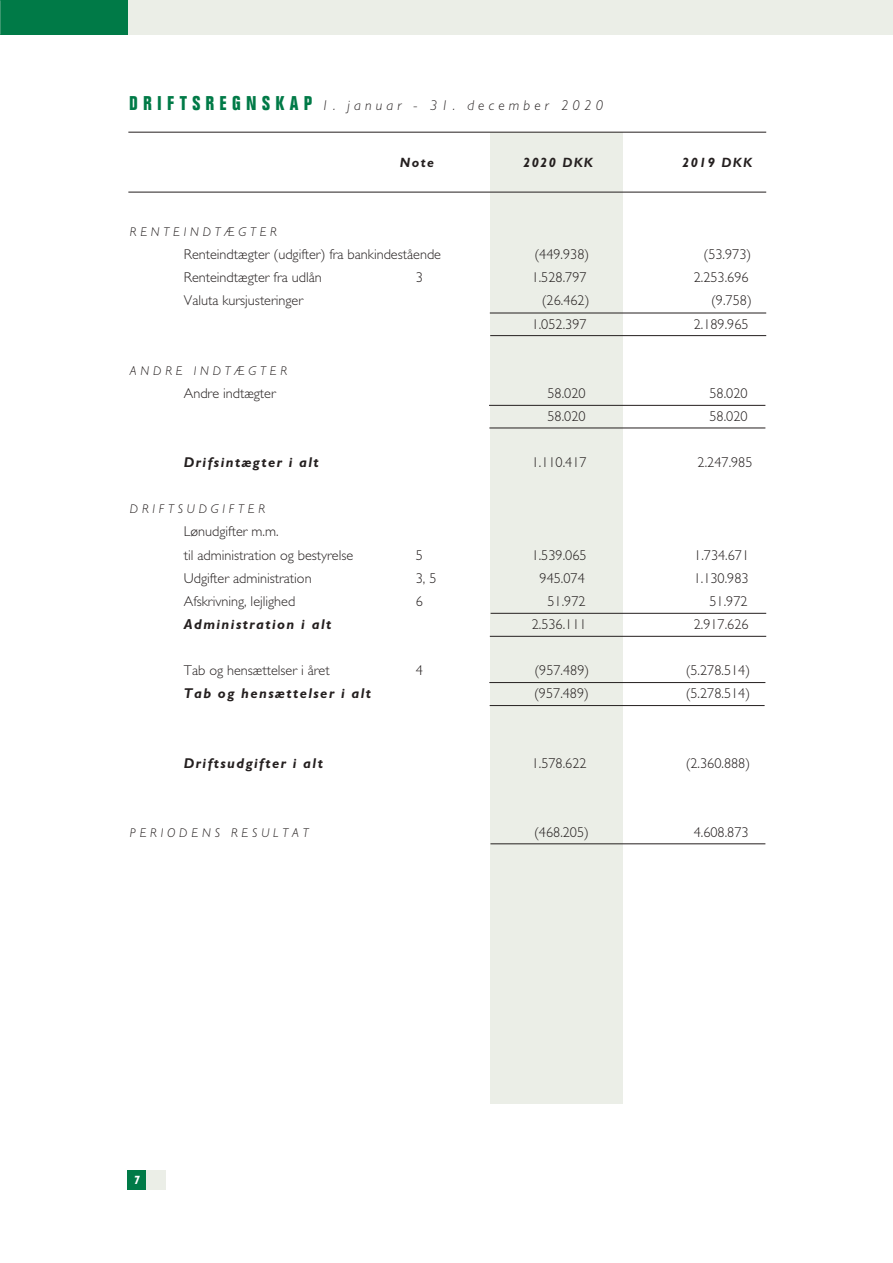
<style>
.page{position:relative;width:893px;height:1263px;background:#fff}
.page>*{position:absolute;margin:0;border:0;box-sizing:border-box;transform-origin:0 0}
.t1{font:300 14.25px/23.1px "Gill Sans IS";color:#241f1f}
.t2{font:italic 700 14.25px "Gill Sans IS";letter-spacing:.1em;color:#241f1f}
.t3{font:italic 300 14.25px "Gill Sans IS";letter-spacing:.29em;color:#241f1f}
.t4{font:italic 700 13.5px "Gill Sans IS";letter-spacing:.1em;color:#241f1f}
.t5{font:italic 300 12.75px "Gill Sans IS";letter-spacing:.3em;color:#241f1f}
.t6{font:italic 700 12px "Gill Sans IS";color:#fff}
.s1{font-family:"Folio IS";font-weight:700;font-style:normal;font-stretch:condensed;font-size:19.5px;color:#007a47}
</style>
<div class="page">
<div style="left:0;top:0;width:893px;height:34px;background:#ebeee7"></div>
<div style="left:0;top:0;width:128px;height:34px;background:#007a47"></div>
<div style="left:490px;top:132px;width:133px;height:972px;background:#ebeee7"></div>
<hr style="left:128px;top:132px;width:638px;height:1px;background:#241f1f">
<hr style="left:490px;top:313px;width:276px;height:1px;background:#241f1f">
<hr style="left:491px;top:613px;width:275px;height:1px;background:#241f1f">
<hr style="left:128px;top:192px;width:638px;height:1px;background:#241f1f">
<hr style="left:490px;top:843px;width:275px;height:1px;background:#241f1f">
<hr style="left:490px;top:335px;width:276px;height:1px;background:#241f1f">
<hr style="left:490px;top:636px;width:276px;height:1px;background:#241f1f">
<hr style="left:489px;top:405px;width:276px;height:1px;background:#241f1f">
<hr style="left:489px;top:428px;width:276px;height:1px;background:#241f1f">
<hr style="left:489px;top:682px;width:276px;height:1px;background:#241f1f">
<hr style="left:490px;top:705px;width:275px;height:1px;background:#241f1f">
<div style="left:128px;top:1170px;width:19px;height:19px;background:#007a47"></div>
<div style="left:147px;top:1170px;width:19px;height:19px;background:#ebeee7"></div>
<p class="t3" style="left:129px;top:97px;width:475px"><span class="s1">DRIFTSREGNSKAP</span> 1. januar - 31. december 2020</p>
<p class="t4" style="left:400px;top:154px;width:36px">Note</p>
<p class="t4" style="left:523px;top:154px;width:71px">2020 DKK</p>
<p class="t4" style="left:682px;top:154px;width:71px">2019 DKK</p>
<p class="t5" style="left:130px;top:225px;width:149px">RENTEINDTÆGTER</p>
<p class="t1" style="left:184px;top:243px;width:259px">Renteindtægter (udgifter) fra bankindestående</p>
<p class="t1" style="left:534px;top:243px;width:56px">(449.938)</p>
<p class="t1" style="left:704px;top:243px;width:49px">(53.973)</p>
<p class="t1" style="left:184px;top:266px;width:139px">Renteindtægter fra udlån</p>
<p class="t1" style="left:416px;top:266px;width:9px">3</p>
<p class="t1" style="left:532px;top:266px;width:56px">1.528.797</p>
<p class="t1" style="left:694px;top:266px;width:56px">2.253.696</p>
<p class="t1" style="left:184px;top:289px;width:121px">Valuta kursjusteringer</p>
<p class="t1" style="left:542px;top:289px;width:49px">(26.462)</p>
<p class="t1" style="left:711px;top:289px;width:42px">(9.758)</p>
<p class="t1" style="left:532px;top:312px;width:56px">1.052.397</p>
<p class="t1" style="left:694px;top:312px;width:56px">2.189.965</p>
<p class="t5" style="left:130px;top:363px;width:159px">ANDRE INDTÆGTER</p>
<p class="t1" style="left:184px;top:382px;width:93px">Andre indtægter</p>
<p class="t1" style="left:547px;top:382px;width:40px">58.020</p>
<p class="t1" style="left:709px;top:382px;width:40px">58.020</p>
<p class="t1" style="left:547px;top:405px;width:40px">58.020</p>
<p class="t1" style="left:709px;top:405px;width:40px">58.020</p>
<p class="t2" style="left:184px;top:454px;width:136px">Drifsintægter i alt</p>
<p class="t1" style="left:532px;top:451px;width:56px">1.110.417</p>
<p class="t1" style="left:698px;top:451px;width:56px">2.247.985</p>
<p class="t5" style="left:130px;top:502px;width:137px">DRIFTSUDGIFTER</p>
<p class="t1" style="left:184px;top:520px;width:171px">Lønudgifter m.m.<br>til administration og bestyrelse</p>
<p class="t1" style="left:416px;top:543px;width:9px">5</p>
<p class="t1" style="left:532px;top:543px;width:56px">1.539.065</p>
<p class="t1" style="left:694px;top:543px;width:56px">1.734.671</p>
<p class="t1" style="left:184px;top:566px;width:129px">Udgifter administration</p>
<p class="t1" style="left:416px;top:566px;width:22px">3, 5</p>
<p class="t1" style="left:540px;top:566px;width:47px">945.074</p>
<p class="t1" style="left:694px;top:566px;width:56px">1.130.983</p>
<p class="t1" style="left:184px;top:590px;width:113px">Afskrivning, lejlighed</p>
<p class="t1" style="left:416px;top:590px;width:9px">6</p>
<p class="t1" style="left:547px;top:590px;width:40px">51.972</p>
<p class="t1" style="left:709px;top:590px;width:40px">51.972</p>
<p class="t2" style="left:184px;top:616px;width:149px">Administration i alt</p>
<p class="t1" style="left:532px;top:613px;width:56px">2.536.111</p>
<p class="t1" style="left:694px;top:613px;width:56px">2.917.626</p>
<p class="t1" style="left:184px;top:659px;width:147px">Tab og hensættelser i året</p>
<p class="t1" style="left:416px;top:659px;width:9px">4</p>
<p class="t1" style="left:534px;top:659px;width:56px">(957.489)</p>
<p class="t1" style="left:686px;top:659px;width:66px">(5.278.514)</p>
<p class="t2" style="left:184px;top:685px;width:189px">Tab og hensættelser i alt</p>
<p class="t1" style="left:534px;top:682px;width:56px">(957.489)</p>
<p class="t1" style="left:686px;top:682px;width:66px">(5.278.514)</p>
<p class="t2" style="left:184px;top:754px;width:141px">Driftsudgifter i alt</p>
<p class="t1" style="left:532px;top:751px;width:56px">1.578.622</p>
<p class="t1" style="left:686px;top:751px;width:66px">(2.360.888)</p>
<p class="t5" style="left:130px;top:825px;width:180px">PERIODENS RESULTAT</p>
<p class="t1" style="left:534px;top:821px;width:56px">(468.205)</p>
<p class="t1" style="left:694px;top:821px;width:56px">4.608.873</p>
<p class="t6" style="left:134px;top:1173px;width:8px">7</p>
</div>
